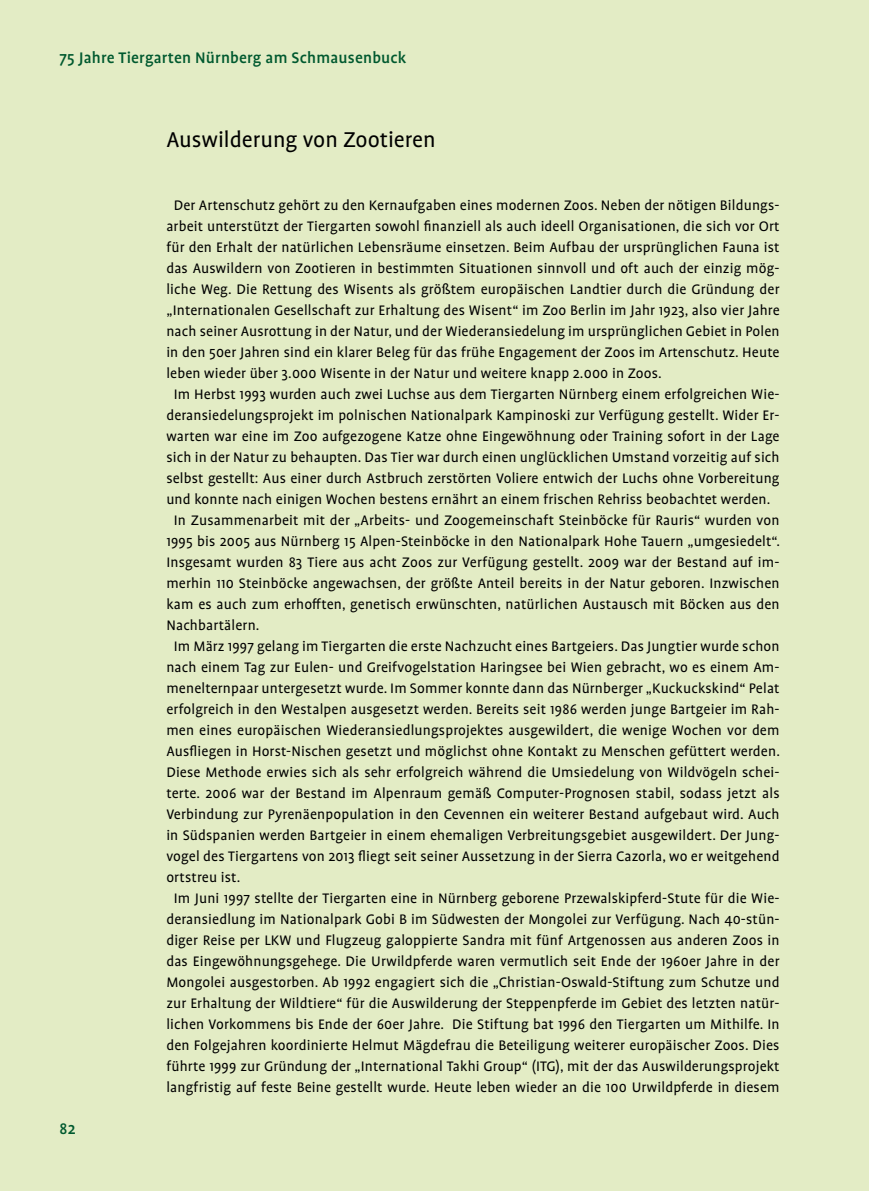
<style>
.page{position:relative;width:869px;height:1191px;background:#fff}
.page>*{position:absolute;margin:0;border:0;box-sizing:border-box;transform-origin:0 0}
.t1{font:24.5px "Profile OT";color:#000}
.t2{font:500 17.5px "Profile OT";letter-spacing:.01em;color:#00592f}
.t3{font:15.75px "Profile OT";letter-spacing:.01em;color:#000}
</style>
<div class="page">
<div style="left:0;top:0;width:868px;height:1191px;background:#e3ecc5"></div>
<p class="t2" style="left:60px;top:49px;width:348px">75 Jahre Tiergarten Nürnberg am Schmausenbuck</p>
<h1 class="t1" style="left:166px;top:127px;width:270px">Auswilderung von Zootieren</h1>
<p class="t2" style="left:60px;top:1120px;width:17px">82</p>
<p class="t3" style="left:174px;top:197px;width:607px">Der Artenschutz gehört zu den Kernaufgaben eines modernen Zoos. Neben der nötigen Bildungs-</p>
<p class="t3" style="left:166px;top:218px;width:614px">arbeit unterstützt der Tiergarten sowohl finanziell als auch ideell Organisationen, die sich vor Ort</p>
<p class="t3" style="left:166px;top:239px;width:614px">für den Erhalt der natürlichen Lebensräume einsetzen. Beim Aufbau der ursprünglichen Fauna ist</p>
<p class="t3" style="left:166px;top:260px;width:614px">das Auswildern von Zootieren in bestimmten Situationen sinnvoll und oft auch der einzig mög-</p>
<p class="t3" style="left:166px;top:281px;width:614px">liche Weg. Die Rettung des Wisents als größtem europäischen Landtier durch die Gründung der</p>
<p class="t3" style="left:166px;top:302px;width:614px">„Internationalen Gesellschaft zur Erhaltung des Wisent“ im Zoo Berlin im Jahr 1923, also vier Jahre</p>
<p class="t3" style="left:166px;top:323px;width:614px">nach seiner Ausrottung in der Natur, und der Wiederansiedelung im ursprünglichen Gebiet in Polen</p>
<p class="t3" style="left:166px;top:344px;width:614px">in den 50er Jahren sind ein klarer Beleg für das frühe Engagement der Zoos im Artenschutz. Heute</p>
<p class="t3" style="left:166px;top:365px;width:496px">leben wieder über 3.000 Wisente in der Natur und weitere knapp 2.000 in Zoos.</p>
<p class="t3" style="left:174px;top:386px;width:607px">Im Herbst 1993 wurden auch zwei Luchse aus dem Tiergarten Nürnberg einem erfolgreichen Wie-</p>
<p class="t3" style="left:166px;top:407px;width:614px">deransiedelungsprojekt im polnischen Nationalpark Kampinoski zur Verfügung gestellt. Wider Er-</p>
<p class="t3" style="left:166px;top:428px;width:614px">warten war eine im Zoo aufgezogene Katze ohne Eingewöhnung oder Training sofort in der Lage</p>
<p class="t3" style="left:166px;top:449px;width:614px">sich in der Natur zu behaupten. Das Tier war durch einen unglücklichen Umstand vorzeitig auf sich</p>
<p class="t3" style="left:166px;top:470px;width:614px">selbst gestellt: Aus einer durch Astbruch zerstörten Voliere entwich der Luchs ohne Vorbereitung</p>
<p class="t3" style="left:166px;top:491px;width:605px">und konnte nach einigen Wochen bestens ernährt an einem frischen Rehriss beobachtet werden.</p>
<p class="t3" style="left:174px;top:512px;width:607px">In Zusammenarbeit mit der „Arbeits- und Zoogemeinschaft Steinböcke für Rauris“ wurden von</p>
<p class="t3" style="left:166px;top:533px;width:615px">1995 bis 2005 aus Nürnberg 15 Alpen-Steinböcke in den Nationalpark Hohe Tauern „umgesiedelt“.</p>
<p class="t3" style="left:166px;top:554px;width:614px">Insgesamt wurden 83 Tiere aus acht Zoos zur Verfügung gestellt. 2009 war der Bestand auf im-</p>
<p class="t3" style="left:166px;top:575px;width:614px">merhin 110 Steinböcke angewachsen, der größte Anteil bereits in der Natur geboren. Inzwischen</p>
<p class="t3" style="left:166px;top:596px;width:614px">kam es auch zum erhofften, genetisch erwünschten, natürlichen Austausch mit Böcken aus den</p>
<p class="t3" style="left:166px;top:617px;width:95px">Nachbartälern.</p>
<p class="t3" style="left:174px;top:638px;width:607px">Im März 1997 gelang im Tiergarten die erste Nachzucht eines Bartgeiers. Das Jungtier wurde schon</p>
<p class="t3" style="left:166px;top:659px;width:614px">nach einem Tag zur Eulen- und Greifvogelstation Haringsee bei Wien gebracht, wo es einem Am-</p>
<p class="t3" style="left:166px;top:680px;width:614px">menelternpaar untergesetzt wurde. Im Sommer konnte dann das Nürnberger „Kuckuckskind“ Pelat</p>
<p class="t3" style="left:166px;top:701px;width:614px">erfolgreich in den Westalpen ausgesetzt werden. Bereits seit 1986 werden junge Bartgeier im Rah-</p>
<p class="t3" style="left:166px;top:722px;width:614px">men eines europäischen Wiederansiedlungsprojektes ausgewildert, die wenige Wochen vor dem</p>
<p class="t3" style="left:166px;top:743px;width:614px">Ausfliegen in Horst-Nischen gesetzt und möglichst ohne Kontakt zu Menschen gefüttert werden.</p>
<p class="t3" style="left:166px;top:764px;width:614px">Diese Methode erwies sich als sehr erfolgreich während die Umsiedelung von Wildvögeln schei-</p>
<p class="t3" style="left:166px;top:785px;width:614px">terte. 2006 war der Bestand im Alpenraum gemäß Computer-Prognosen stabil, sodass jetzt als</p>
<p class="t3" style="left:166px;top:806px;width:614px">Verbindung zur Pyrenäenpopulation in den Cevennen ein weiterer Bestand aufgebaut wird. Auch</p>
<p class="t3" style="left:166px;top:827px;width:614px">in Südspanien werden Bartgeier in einem ehemaligen Verbreitungsgebiet ausgewildert. Der Jung-</p>
<p class="t3" style="left:166px;top:848px;width:614px">vogel des Tiergartens von 2013 fliegt seit seiner Aussetzung in der Sierra Cazorla, wo er weitgehend</p>
<p class="t3" style="left:166px;top:869px;width:75px">ortstreu ist.</p>
<p class="t3" style="left:174px;top:890px;width:607px">Im Juni 1997 stellte der Tiergarten eine in Nürnberg geborene Przewalskipferd-Stute für die Wie-</p>
<p class="t3" style="left:166px;top:911px;width:614px">deransiedlung im Nationalpark Gobi B im Südwesten der Mongolei zur Verfügung. Nach 40-stün-</p>
<p class="t3" style="left:166px;top:932px;width:614px">diger Reise per LKW und Flugzeug galoppierte Sandra mit fünf Artgenossen aus anderen Zoos in</p>
<p class="t3" style="left:166px;top:953px;width:614px">das Eingewöhnungsgehege. Die Urwildpferde waren vermutlich seit Ende der 1960er Jahre in der</p>
<p class="t3" style="left:166px;top:974px;width:614px">Mongolei ausgestorben. Ab 1992 engagiert sich die „Christian-Oswald-Stiftung zum Schutze und</p>
<p class="t3" style="left:166px;top:995px;width:614px">zur Erhaltung der Wildtiere“ für die Auswilderung der Steppenpferde im Gebiet des letzten natür-</p>
<p class="t3" style="left:166px;top:1016px;width:614px">lichen Vorkommens bis Ende der 60er Jahre. Die Stiftung bat 1996 den Tiergarten um Mithilfe. In</p>
<p class="t3" style="left:166px;top:1037px;width:614px">den Folgejahren koordinierte Helmut Mägdefrau die Beteiligung weiterer europäischer Zoos. Dies</p>
<p class="t3" style="left:166px;top:1058px;width:614px">führte 1999 zur Gründung der „International Takhi Group“ (ITG), mit der das Auswilderungsprojekt</p>
<p class="t3" style="left:166px;top:1079px;width:614px">langfristig auf feste Beine gestellt wurde. Heute leben wieder an die 100 Urwildpferde in diesem</p>
</div>
